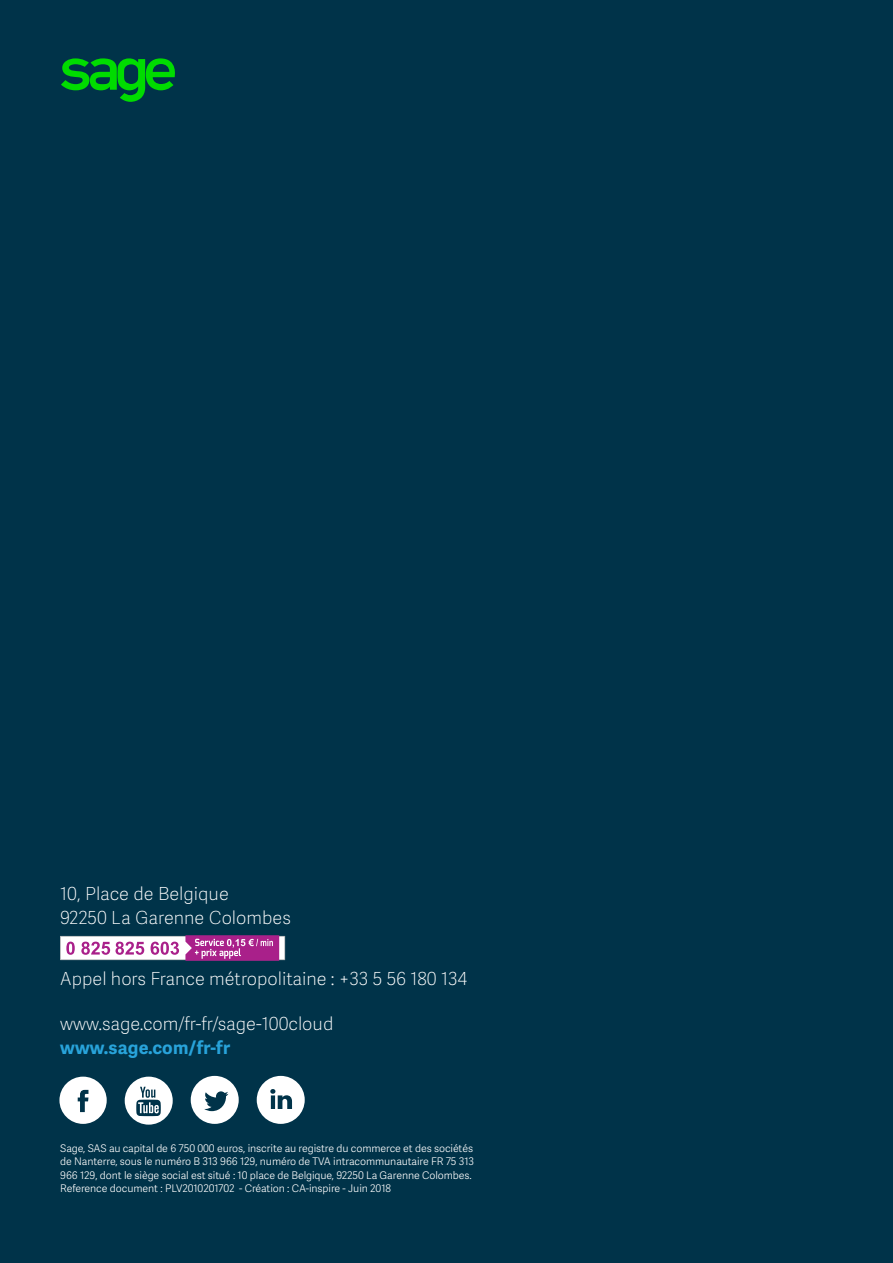
<style>
.page{position:relative;width:893px;height:1263px;background:#003349}
.page>*{position:absolute;margin:0;border:0;box-sizing:border-box;transform-origin:0 0}
.DB_Intro_Copy{font:18px/24px "Adelle Sans SAGE Th";color:#fff}
.DB_Bold_Intro_HyperL{font:700 18px "Adelle Sans SAGE";letter-spacing:.01em;color:#28a3da}
.DB_Footnote___Footer{font:10.5px/13.5px "Adelle Sans SAGE Lt";letter-spacing:-.005em;color:#fff}
</style>
<div class="page">
<svg style="left:61px;top:58px;width:114px;height:44px"></svg>
<svg style="left:60px;top:935px;width:225px;height:26px;background:#c88cbe"></svg>
<svg style="left:59px;top:1076px;width:48px;height:48px"></svg>
<svg style="left:125px;top:1076px;width:48px;height:48px"></svg>
<svg style="left:191px;top:1076px;width:48px;height:48px"></svg>
<svg style="left:257px;top:1076px;width:48px;height:48px"></svg>
<p class="DB_Intro_Copy" style="left:60px;top:881px;width:232px">10, Place de Belgique<br>92250 La Garenne Colombes</p>
<p class="DB_Intro_Copy" style="left:60px;top:966px;width:408px">Appel hors France métropolitaine : +33 5 56 180 134</p>
<p class="DB_Intro_Copy" style="left:60px;top:1011px;width:275px">www.sage.com/fr-fr/sage-100cloud</p>
<p class="DB_Bold_Intro_HyperL" style="left:60px;top:1034px;width:171px">www.sage.com/fr-fr</p>
<p class="DB_Footnote___Footer" style="left:60px;top:1141px;width:415px">Sage, SAS au capital de 6 750 000 euros, inscrite au registre du commerce et des sociétés de Nanterre, sous le numéro B 313 966 129, numéro de TVA intracommunautaire FR 75 313<br>966 129, dont le siège social est situé : 10 place de Belgique, 92250 La Garenne Colombes.<br>Reference document : PLV2010201702 - Création : CA-inspire - Juin 2018</p>
</div>
